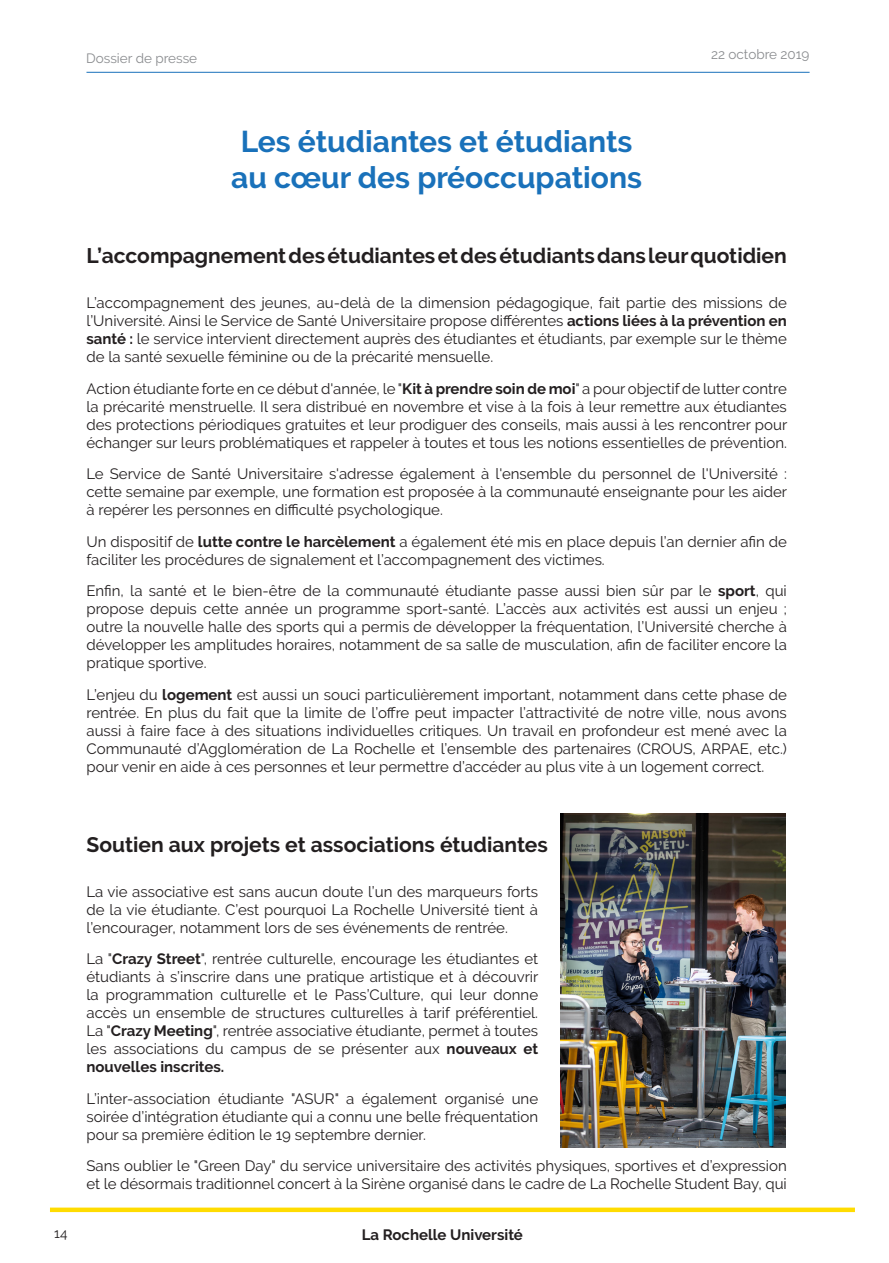
<style>
.page{position:relative;width:889px;height:1263px;background:#fff}
.page>*{position:absolute;margin:0;border:0;box-sizing:border-box;transform-origin:0 0}
.t1{font:700 30px/36px "Raleway";color:#1971ba;text-align:center}
.t2{font:700 21px "Raleway";color:#231f20}
._0_Univ_Corps_de_Tex{font:15px/18px "Raleway";color:#231f20;text-align:justify}
.t3{font:700 15px "Raleway";color:#231f20}
.t4{font:13.5px "Raleway";color:#8a8c8f}
.t5{font:13.5px "Raleway";color:#231f20}
.s1{font-weight:700}
</style>
<div class="page">
<hr style="left:86px;top:72px;width:723px;height:1px;background:#1971ba">
<div style="left:50px;top:1207px;width:805px;height:5px;background:#ffdc01"></div>
<img style="left:560px;top:813px;width:225px;height:334px">
<p class="t4" style="left:86px;top:50px;width:113px">Dossier de presse</p>
<p class="t4" style="left:711px;top:47px;width:100px">22 octobre 2019</p>
<p class="t1" style="left:231px;top:123px;width:412px">Les étudiantes et étudiants au cœur des préoccupations</p>
<p class="t2" style="left:86px;top:244px;width:702px">L’accompagnement des étudiantes et des étudiants dans leur quotidien</p>
<p class="_0_Univ_Corps_de_Tex" style="left:86px;top:294px;width:702px">L’accompagnement des jeunes, au-delà de la dimension pédagogique, fait partie des missions de l’Université. Ainsi le Service de Santé Universitaire propose différentes <span class="s1">actions liées à la prévention en santé :</span> le service intervient directement auprès des étudiantes et étudiants, par exemple sur le thème de la santé sexuelle féminine ou de la précarité mensuelle.</p>
<p class="_0_Univ_Corps_de_Tex" style="left:86px;top:379px;width:702px">Action étudiante forte en ce début d'année, le "<span class="s1">Kit à prendre soin de moi</span>" a pour objectif de lutter contre la précarité menstruelle. Il sera distribué en novembre et vise à la fois à leur remettre aux étudiantes des protections périodiques gratuites et leur prodiguer des conseils, mais aussi à les rencontrer pour échanger sur leurs problématiques et rappeler à toutes et tous les notions essentielles de prévention.</p>
<p class="_0_Univ_Corps_de_Tex" style="left:86px;top:465px;width:702px">Le Service de Santé Universitaire s'adresse également à l'ensemble du personnel de l'Université : cette semaine par exemple, une formation est proposée à la communauté enseignante pour les aider à repérer les personnes en difficulté psychologique.</p>
<p class="_0_Univ_Corps_de_Tex" style="left:86px;top:532px;width:702px">Un dispositif de <span class="s1">lutte contre le harcèlement</span> a également été mis en place depuis l’an dernier afin de faciliter les procédures de signalement et l’accompagnement des victimes.</p>
<p class="_0_Univ_Corps_de_Tex" style="left:86px;top:582px;width:702px">Enfin, la santé et le bien-être de la communauté étudiante passe aussi bien sûr par le <span class="s1">sport</span>, qui propose depuis cette année un programme sport-santé. L’accès aux activités est aussi un enjeu ; outre la nouvelle halle des sports qui a permis de développer la fréquentation, l’Université cherche à développer les amplitudes horaires, notamment de sa salle de musculation, afin de faciliter encore la pratique sportive.</p>
<p class="_0_Univ_Corps_de_Tex" style="left:86px;top:685px;width:702px">L’enjeu du <span class="s1">logement</span> est aussi un souci particulièrement important, notamment dans cette phase de rentrée. En plus du fait que la limite de l’offre peut impacter l’attractivité de notre ville, nous avons aussi à faire face à des situations individuelles critiques. Un travail en profondeur est mené avec la Communauté d’Agglomération de La Rochelle et l’ensemble des partenaires (CROUS, ARPAE, etc.) pour venir en aide à ces personnes et leur permettre d’accéder au plus vite à un logement correct.</p>
<p class="t5" style="left:54px;top:1225px;width:15px">14</p>
<p class="t2" style="left:86px;top:832px;width:463px">Soutien aux projets et associations étudiantes</p>
<p class="_0_Univ_Corps_de_Tex" style="left:86px;top:882px;width:453px">La vie associative est sans aucun doute l’un des marqueurs forts de la vie étudiante. C’est pourquoi La Rochelle Université tient à l’encourager, notamment lors de ses événements de rentrée.</p>
<p class="_0_Univ_Corps_de_Tex" style="left:86px;top:950px;width:453px">La "<span class="s1">Crazy Street</span>", rentrée culturelle, encourage les étudiantes et étudiants à s’inscrire dans une pratique artistique et à découvrir la programmation culturelle et le Pass’Culture, qui leur donne accès un ensemble de structures culturelles à tarif préférentiel.<br>La "<span class="s1">Crazy Meeting</span>", rentrée associative étudiante, permet à toutes les associations du campus de se présenter aux <span class="s1">nouveaux et nouvelles inscrites.</span></p>
<p class="_0_Univ_Corps_de_Tex" style="left:86px;top:1089px;width:453px">L’inter-association étudiante "ASUR" a également organisé une soirée d’intégration étudiante qui a connu une belle fréquentation pour sa première édition le 19 septembre dernier.</p>
<p class="_0_Univ_Corps_de_Tex" style="left:86px;top:1157px;width:702px">Sans oublier le "Green Day" du service universitaire des activités physiques, sportives et d’expression et le désormais traditionnel concert à la Sirène organisé dans le cadre de La Rochelle Student Bay, qui</p>
<p class="t3" style="left:362px;top:1226px;width:163px">La Rochelle Université</p>
</div>
